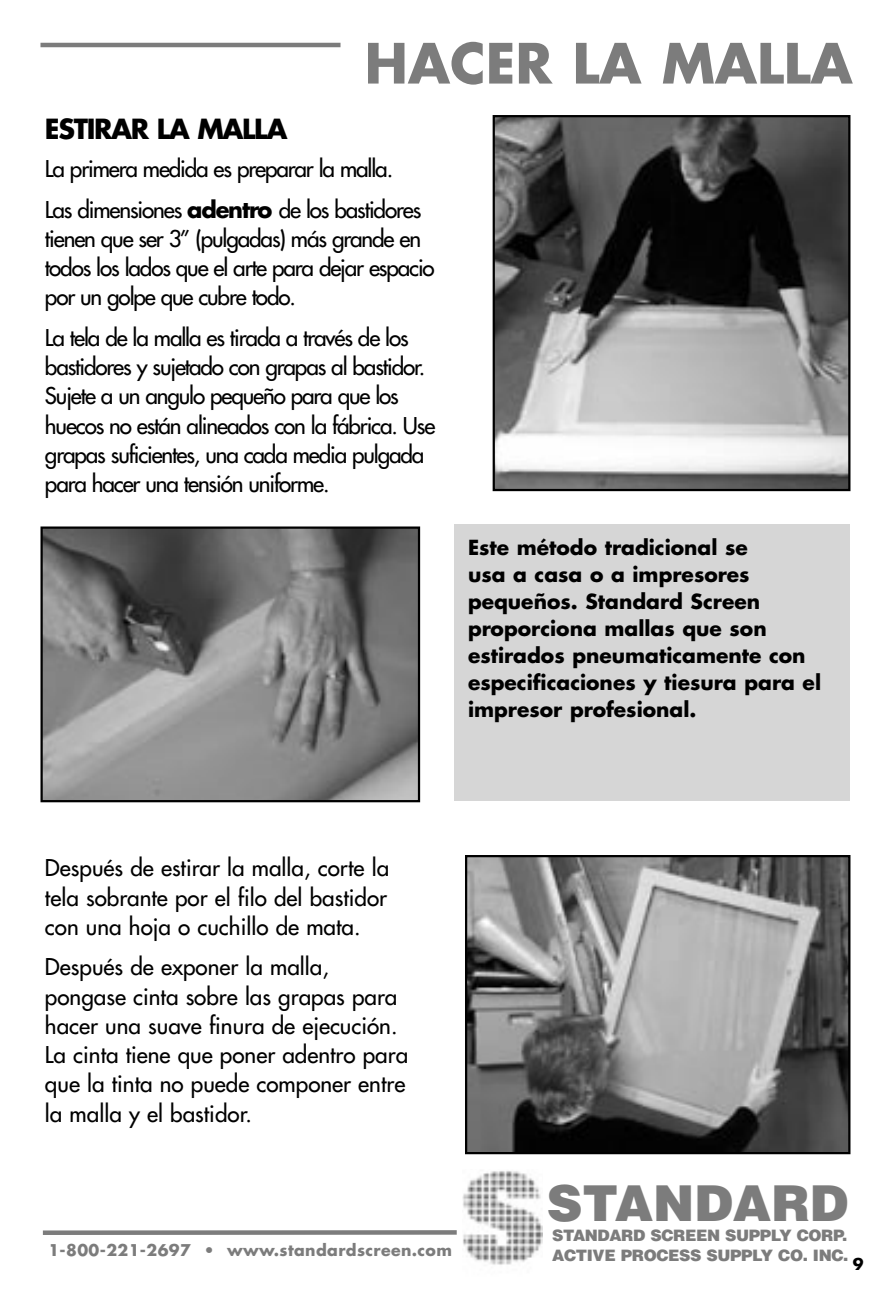
<style>
.page{position:relative;width:891px;height:1296px;background:#fff}
.page>*{position:absolute;margin:0;border:0;box-sizing:border-box;transform-origin:0 0}
.t1{font:700 54px "Futura";color:#7c7c7c}
.t2{font:900 49.5px "Helvetica";color:#7c7c7c}
.t3{font:700 27px "Futura";letter-spacing:-.05em;color:#000}
.t4{font:22.5px/29.2px "Futura";letter-spacing:-.05em;color:#000}
.t5{font:22.5px/29.2px "Futura";color:#000}
.t6{font:700 20.25px/27px "Futura";color:#000}
.t7{font:900 15.75px/20.2px "Helvetica";letter-spacing:-.025em;color:#7c7c7c}
.t8{font:700 15.75px "Futura";letter-spacing:.025em;color:#7c7c7c}
.t9{font:700 15.75px "Futura";color:#000}
.s1{font-weight:700}
</style>
<div class="page">
<img style="left:462px;top:1171px;width:80px;height:94px">
<div style="left:43px;top:1230px;width:414px;height:5px;background:#7c7c7c"></div>
<svg style="left:492px;top:115px;width:359px;height:377px;background:#717171"></svg>
<svg style="left:40px;top:526px;width:381px;height:277px;background:#7a7a7a"></svg>
<svg style="left:465px;top:855px;width:386px;height:300px;background:#797979"></svg>
<hr style="left:40px;top:43px;width:301px;height:4px;background:#7c7c7c">
<div style="left:454px;top:525px;width:396px;height:276px;background:#d6d6d6"></div>
<h1 class="t1" style="left:365px;top:27px;width:490px">HACER LA MALLA</h1>
<p class="t3" style="left:45px;top:111px;width:244px">ESTIRAR LA MALLA</p>
<p class="t4" style="left:45px;top:149px;width:378px;line-height:40.5px">La primera medida es preparar la malla.<br>Las dimensiones <span class="s1">adentro</span> de los bastidores</p>
<p class="t4" style="left:45px;top:224px;width:391px">tienen que ser 3” (pulgadas) más grande en todos los lados que el arte para dejar espacio por un golpe que cubre todo.</p>
<p class="t4" style="left:45px;top:323px;width:392px">La tela de la malla es tirada a través de los bastidores y sujetado con grapas al bastidor.<br>Sujete a un angulo pequeño para que los huecos no están alineados con la fábrica. Use grapas suficientes, una cada media pulgada para hacer una tensión uniforme.</p>
<p class="t6" style="left:468px;top:533px;width:355px">Este método tradicional se<br>usa a casa o a impresores pequeños. Standard Screen proporciona mallas que son estirados pneumaticamente con especificaciones y tiesura para el impresor profesional.</p>
<p class="t4" style="left:45px;top:854px;width:346px;text-align:justify">Después de estirar la malla, corte la tela sobrante por el filo del bastidor con una hoja o cuchillo de mata.</p>
<p class="t5" style="left:45px;top:953px;width:365px">Después de exponer la malla, pongase cinta sobre las grapas para hacer una suave finura de ejecución.<br>La cinta tiene que poner adentro para que la tinta no puede componer entre la malla y el bastidor.</p>
<p class="t8" style="left:48px;top:1240px;width:405px">1-800-221-2697 • www.standardscreen.com</p>
<h2 class="t2" style="left:547px;top:1171px;width:303px">STANDARD</h2>
<p class="t7" style="left:552px;top:1225px;width:298px">STANDARD SCREEN SUPPLY CORP.<br>ACTIVE PROCESS SUPPLY CO. INC.</p>
<p class="t9" style="left:853px;top:1254px;width:12px">9</p>
</div>
